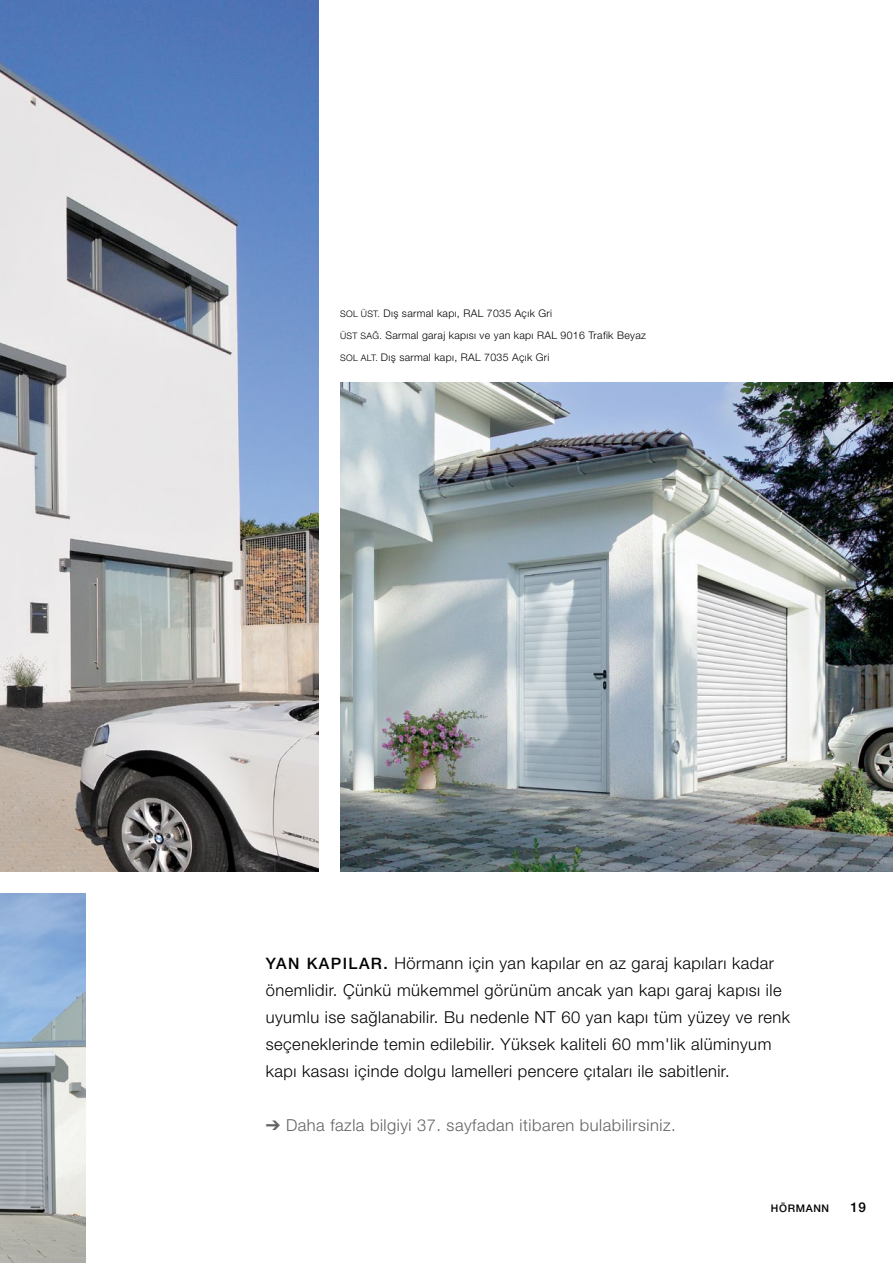
<style>
.page{position:relative;width:893px;height:1263px;background:#fff}
.page>*{position:absolute;margin:0;border:0;box-sizing:border-box;transform-origin:0 0}
.t1{font:300 16.5px/27px "Hoermann Helvetica Neue";letter-spacing:.03em;color:#000}
.t2{font:300 16.5px "Hoermann Helvetica Neue";letter-spacing:.03em;color:#646363}
.t3{font:500 13.5px "Hoermann Helvetica Neue";color:#000}
.t4{font:300 10.5px/22px "Hoermann Helvetica Neue";letter-spacing:.03em;color:#000}
.t5{font:500 10.5px "Hoermann Helvetica Neue";letter-spacing:.06em;color:#000}
.s1{font-size:9px}
.s2{font-weight:500;font-size:15.75px}
</style>
<div class="page">
<img style="left:0;top:0;width:319px;height:872px">
<img style="left:0;top:893px;width:85px;height:370px">
<img style="left:340px;top:383px;width:553px;height:489px">
<p class="t4" style="left:340px;top:302px;width:307px"><span class="s1">SOL ÜST.</span> Dış sarmal kapı, RAL 7035 Açık Gri<br><span class="s1">ÜST SAĞ.</span> Sarmal garaj kapısı ve yan kapı RAL 9016 Trafik Beyaz<br><span class="s1">SOL ALT.</span> Dış sarmal kapı, RAL 7035 Açık Gri</p>
<p class="t1" style="left:266px;top:948px;width:526px"><span class="s2">YAN KAPILAR.</span> Hörmann için yan kapılar en az garaj kapıları kadar önemlidir. Çünkü mükemmel görünüm ancak yan kapı garaj kapısı ile uyumlu ise sağlanabilir. Bu nedenle NT 60 yan kapı tüm yüzey ve renk seçeneklerinde temin edilebilir. Yüksek kaliteli 60 mm'lik alüminyum kapı kasası içinde dolgu lamelleri pencere çıtaları ile sabitlenir.</p>
<p class="t2" style="left:266px;top:1113px;width:412px">➔ Daha fazla bilgiyi 37. sayfadan itibaren bulabilirsiniz.</p>
<p class="t5" style="left:771px;top:1201px;width:60px">HÖRMANN</p>
<p class="t3" style="left:850px;top:1198px;width:17px">19</p>
</div>
